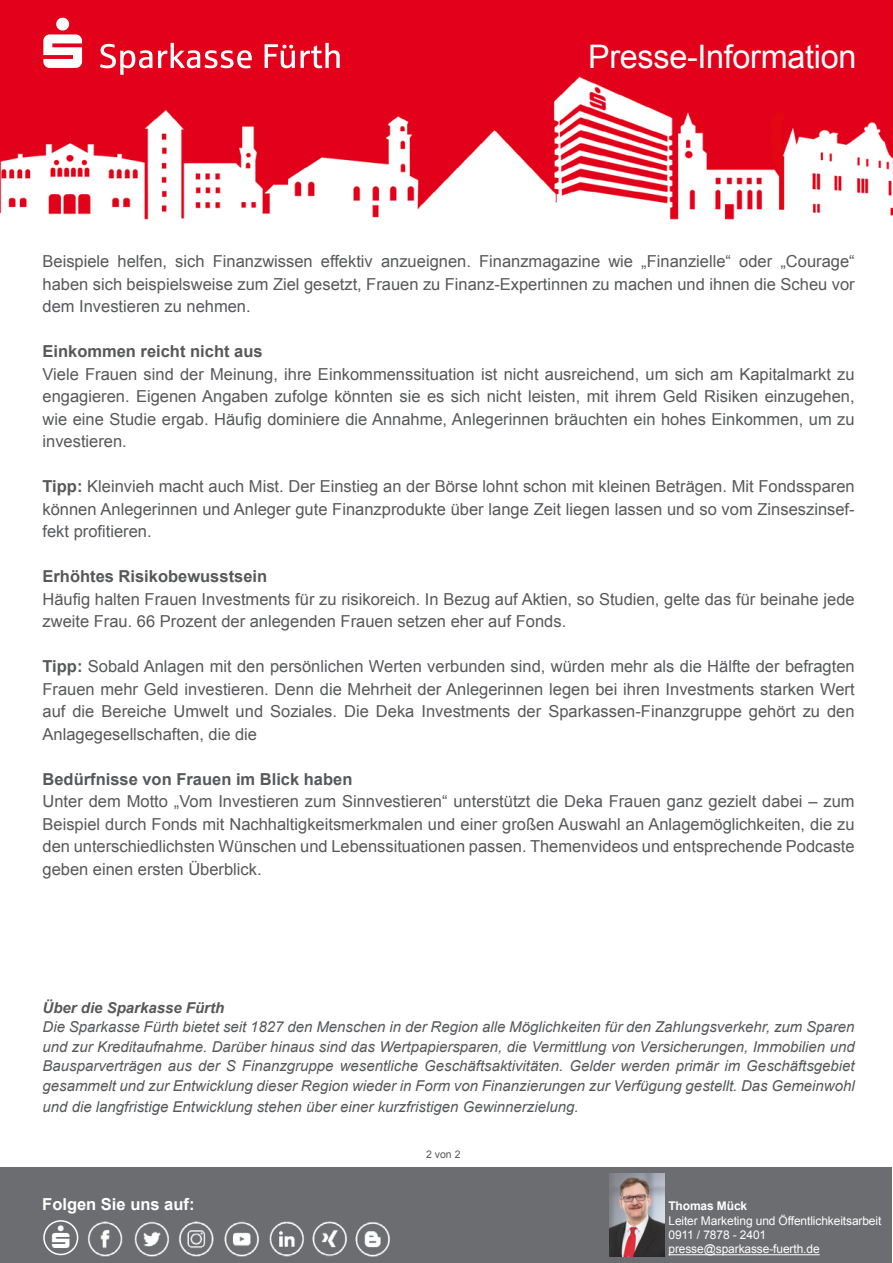
<style>
.page{position:relative;width:893px;height:1263px;background:#fff}
.page>*{position:absolute;margin:0;border:0;box-sizing:border-box;transform-origin:0 0}
.t1{font:32.4px "Arial";letter-spacing:-.01em;color:#fff}
.t2{font:16.5px/22.5px "Arial";color:#57585a;text-align:justify}
.t3{font:700 16.5px "Arial";color:#57585a}
.t4{font:700 16.5px "Arial";color:#fff}
.t5{font:italic 15px/19.5px "Arial";color:#57585a;text-align:justify}
.t6{font:italic 700 15px "Arial";color:#57585a}
.t7{font:12px/14.4px "Arial";letter-spacing:-.01em;color:#fff}
.t8{font:700 12px "Arial";letter-spacing:-.01em;color:#fff}
.t9{font:10.5px "Arial";color:#57585a}
.s1{font-weight:700}
</style>
<div class="page">
<img style="left:0;top:0;width:893px;height:220px">
<div style="left:0;top:1167px;width:892px;height:96px;background:#6c6d70"></div>
<img style="left:609px;top:1174px;width:55px;height:82px">
<hr style="left:668px;top:1254px;width:152px;height:1px;background:#fff">
<img style="left:87px;top:1221px;width:36px;height:36px">
<img style="left:134px;top:1221px;width:35px;height:36px">
<img style="left:179px;top:1221px;width:35px;height:36px">
<img style="left:224px;top:1221px;width:35px;height:36px">
<img style="left:269px;top:1221px;width:121px;height:36px">
<div style="left:43px;top:1220px;width:35px;height:35px;border:2px solid #fff;border-radius:50%"></div>
<svg style="left:43px;top:18px;width:297px;height:57px"></svg>
<h1 class="t1" style="left:588px;top:36px;width:270px">Presse-Information</h1>
<p class="t2" style="left:43px;top:250px;width:814px">Beispiele helfen, sich Finanzwissen effektiv anzueignen. Finanzmagazine wie „Finanzielle“ oder „Courage“ haben sich beispielsweise zum Ziel gesetzt, Frauen zu Finanz-Expertinnen zu machen und ihnen die Scheu vor dem Investieren zu nehmen.</p>
<p class="t3" style="left:43px;top:340px;width:222px">Einkommen reicht nicht aus</p>
<p class="t2" style="left:43px;top:363px;width:814px">Viele Frauen sind der Meinung, ihre Einkommenssituation ist nicht ausreichend, um sich am Kapitalmarkt zu engagieren. Eigenen Angaben zufolge könnten sie es sich nicht leisten, mit ihrem Geld Risiken einzugehen, wie eine Studie ergab. Häufig dominiere die Annahme, Anlegerinnen bräuchten ein hohes Einkommen, um zu investieren.</p>
<p class="t2" style="left:43px;top:475px;width:814px"><span class="s1">Tipp:</span> Kleinvieh macht auch Mist. Der Einstieg an der Börse lohnt schon mit kleinen Beträgen. Mit Fondssparen können Anlegerinnen und Anleger gute Finanzprodukte über lange Zeit liegen lassen und so vom Zinseszinsef&shy;fekt profitieren.</p>
<p class="t3" style="left:43px;top:565px;width:226px">Erhöhtes Risikobewusstsein</p>
<p class="t2" style="left:43px;top:588px;width:814px">Häufig halten Frauen Investments für zu risikoreich. In Bezug auf Aktien, so Studien, gelte das für beinahe jede zweite Frau. 66 Prozent der anlegenden Frauen setzen eher auf Fonds.</p>
<p class="t2" style="left:43px;top:655px;width:814px"><span class="s1">Tipp:</span> Sobald Anlagen mit den persönlichen Werten verbunden sind, würden mehr als die Hälfte der befragten Frauen mehr Geld investieren. Denn die Mehrheit der Anlegerinnen legen bei ihren Investments starken Wert auf die Bereiche Umwelt und Soziales. Die Deka Investments der Sparkassen-Finanzgruppe gehört zu den Anlagegesellschaften, die die</p>
<p class="t3" style="left:43px;top:768px;width:311px">Bedürfnisse von Frauen im Blick haben</p>
<p class="t2" style="left:43px;top:790px;width:814px">Unter dem Motto „Vom Investieren zum Sinnvestieren“ unterstützt die Deka Frauen ganz gezielt dabei – zum Beispiel durch Fonds mit Nachhaltigkeitsmerkmalen und einer großen Auswahl an Anlagemöglichkeiten, die zu den unterschiedlichsten Wünschen und Lebenssituationen passen. Themenvideos und entsprechende Podcaste geben einen ersten Überblick.</p>
<p class="t6" style="left:43px;top:997px;width:183px">Über die Sparkasse Fürth</p>
<p class="t5" style="left:43px;top:1017px;width:814px">Die Sparkasse Fürth bietet seit 1827 den Menschen in der Region alle Möglichkeiten für den Zahlungsverkehr, zum Sparen und zur Kreditaufnahme. Darüber hinaus sind das Wertpapiersparen, die Vermittlung von Versicherungen, Immobilien und Bausparverträgen aus der S Finanzgruppe wesentliche Geschäftsaktivitäten. Gelder werden primär im Geschäftsgebiet gesammelt und zur Entwicklung dieser Region wieder in Form von Finanzierungen zur Verfügung gestellt. Das Gemeinwohl</p>
<p class="t5" style="left:43px;top:1097px;width:538px">und die langfristige Entwicklung stehen über einer kurzfristigen Gewinnerzielung.</p>
<p class="t9" style="left:426px;top:1147px;width:36px">2 von 2</p>
<p class="t4" style="left:42px;top:1193px;width:154px">Folgen Sie uns auf:</p>
<p class="t8" style="left:668px;top:1198px;width:80px">Thomas Mück</p>
<p class="t7" style="left:668px;top:1213px;width:214px">Leiter Marketing und Öffentlichkeitsarbeit<br>0911 / 7878 - 2401 presse@sparkasse-fuerth.de</p>
</div>
